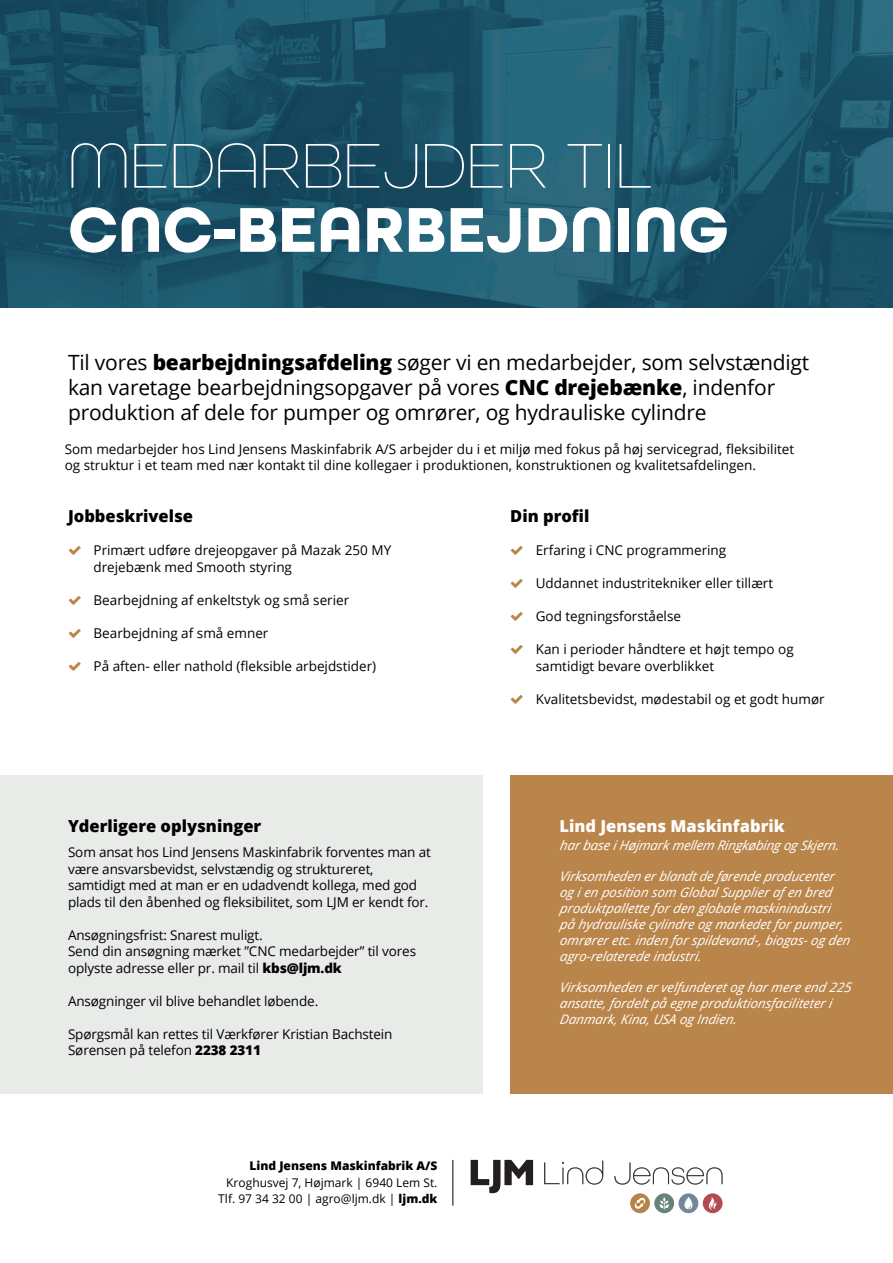
<style>
.page{position:relative;width:893px;height:1263px;background:#fff}
.page>*{position:absolute;margin:0;border:0;box-sizing:border-box;transform-origin:0 0}
.t1{font:700 66.75px "All Round Gothic";color:#fff}
.t2{font:66.75px "All Round Gothic X Lig";color:#fff}
.t3{font:21px/25.2px "Open Sans";letter-spacing:-.01em;color:#000001}
.t4{font:800 16.5px "Open Sans";color:#000001}
.t5{font:800 16.5px "Open Sans";color:#fff}
.t6{font:13.5px/16.5px "Open Sans";color:#000001}
.t7{font:italic 13.2px/15.9px "Open Sans";color:#fff}
.t8{font:12px/16.5px "Open Sans";color:#000001;text-align:right}
.t9{font:800 12px "Open Sans";color:#000001}
.s1{font-weight:800}
</style>
<div class="page">
<svg style="left:471px;top:1160px;width:62px;height:33px"></svg>
<svg style="left:544px;top:1161px;width:59px;height:23px"></svg>
<svg style="left:614px;top:1162px;width:109px;height:22px"></svg>
<div style="left:654px;top:1193px;width:20px;height:20px;background:#678276;border-radius:50%"></div>
<svg style="left:659px;top:1197px;width:10px;height:12px"></svg>
<div style="left:678px;top:1193px;width:20px;height:20px;background:#70889a;border-radius:50%"></div>
<svg style="left:684px;top:1197px;width:9px;height:12px"></svg>
<div style="left:703px;top:1193px;width:20px;height:20px;background:#b34b50;border-radius:50%"></div>
<svg style="left:709px;top:1197px;width:7px;height:13px"></svg>
<div style="left:630px;top:1193px;width:20px;height:20px;background:#b88349;border-radius:50%"></div>
<svg style="left:634px;top:1197px;width:12px;height:12px"></svg>
<hr style="left:453px;top:1160px;width:1px;height:45px;background:#000001">
<div style="left:510px;top:775px;width:383px;height:319px;background:#ba854a"></div>
<img style="left:0;top:0;width:893px;height:308px">
<div style="left:0;top:775px;width:483px;height:319px;background:#e8ebe8"></div>
<h1 class="t2" style="left:68px;top:126px;width:586px">MEDARBEJDER TIL</h1>
<h1 class="t1" style="left:68px;top:190px;width:662px">CNC-BEARBEJDNING</h1>
<h2 class="t3" style="left:68px;top:349px;width:743px">Til vores <span class="s1">bearbejdningsafdeling</span> søger vi en medarbejder, som selvstændigt kan varetage bearbejdningsopgaver på vores <span class="s1">CNC drejebænke</span>, indenfor produktion af dele for pumper og omrører, og hydrauliske cylindre</h2>
<p class="t6" style="left:65px;top:440px;width:731px">Som medarbejder hos Lind Jensens Maskinfabrik A/S arbejder du i et miljø med fokus på høj servicegrad, fleksibilitet og struktur i et team med nær kontakt til dine kollegaer i produktionen, konstruktionen og kvalitetsafdelingen.</p>
<p class="t4" style="left:68px;top:504px;width:127px">Jobbeskrivelse</p>
<p class="t6" style="left:94px;top:542px;width:299px">Primært udføre drejeopgaver på Mazak 250 MY drejebænk med Smooth styring</p>
<p class="t6" style="left:94px;top:591px;width:257px">Bearbejdning af enkeltstyk og små serier</p>
<p class="t6" style="left:94px;top:624px;width:176px">Bearbejdning af små emner</p>
<p class="t6" style="left:94px;top:657px;width:284px">På aften- eller nathold (fleksible arbejdstider)</p>
<p class="t4" style="left:68px;top:813px;width:195px">Yderligere oplysninger</p>
<p class="t6" style="left:68px;top:844px;width:364px">Som ansat hos Lind Jensens Maskinfabrik forventes man at være ansvarsbevidst, selvstændig og struktureret, samtidigt med at man er en udadvendt kollega, med god plads til den åbenhed og fleksibilitet, som LJM er kendt for.</p>
<p class="t6" style="left:68px;top:926px;width:350px">Ansøgningsfrist: Snarest muligt.<br>Send din ansøgning mærket ”CNC medarbejder” til vores oplyste adresse eller pr. mail til <span class="s1">kbs@ljm.dk</span></p>
<p class="t6" style="left:68px;top:992px;width:252px">Ansøgninger vil blive behandlet løbende.</p>
<p class="t6" style="left:68px;top:1025px;width:326px">Spørgsmål kan rettes til Værkfører Kristian Bachstein<br>Sørensen på telefon <span class="s1">2238 2311</span></p>
<p class="t9" style="left:250px;top:1156px;width:189px">Lind Jensens Maskinfabrik A/S</p>
<p class="t8" style="left:218px;top:1174px;width:221px">Kroghusvej 7, Højmark | 6940 Lem St.<br>Tlf. 97 34 32 00 | agro@ljm.dk | <span class="s1">ljm.dk</span></p>
<p class="t4" style="left:510px;top:504px;width:81px">Din profil</p>
<p class="t6" style="left:536px;top:542px;width:192px">Erfaring i CNC programmering</p>
<p class="t6" style="left:536px;top:575px;width:239px">Uddannet industritekniker eller tillært</p>
<p class="t6" style="left:536px;top:608px;width:147px">God tegningsforståelse</p>
<p class="t6" style="left:536px;top:641px;width:259px">Kan i perioder håndtere et højt tempo og samtidigt bevare overblikket</p>
<p class="t6" style="left:536px;top:690px;width:290px">Kvalitetsbevidst, mødestabil og et godt humør</p>
<p class="t5" style="left:559px;top:813px;width:227px">Lind Jensens Maskinfabrik</p>
<p class="t7" style="left:559px;top:837px;width:284px">harbase iHøjmark mellem Ringkøbing og Skjern.</p>
<p class="t7" style="left:559px;top:868px;width:295px">Virksomheden erblandtde førende p roducenter og ien p osition som GlobalSupp lieraf en bred<br>p roduktp allette forden globale maskinindustri<br>p å hydrauliske cylindre og markedetforp ump er, omrøreretc.inden forsp ildevand-, biogas-og den agro-relaterede industri.</p>
<p class="t7" style="left:559px;top:979px;width:296px">Virksomheden ervelfunderetog harmere end 225 ansatte, fordeltp å egne p roduktionsfaciliteteri<br>Danmark, Kina, USA og Indien.</p>
</div>
